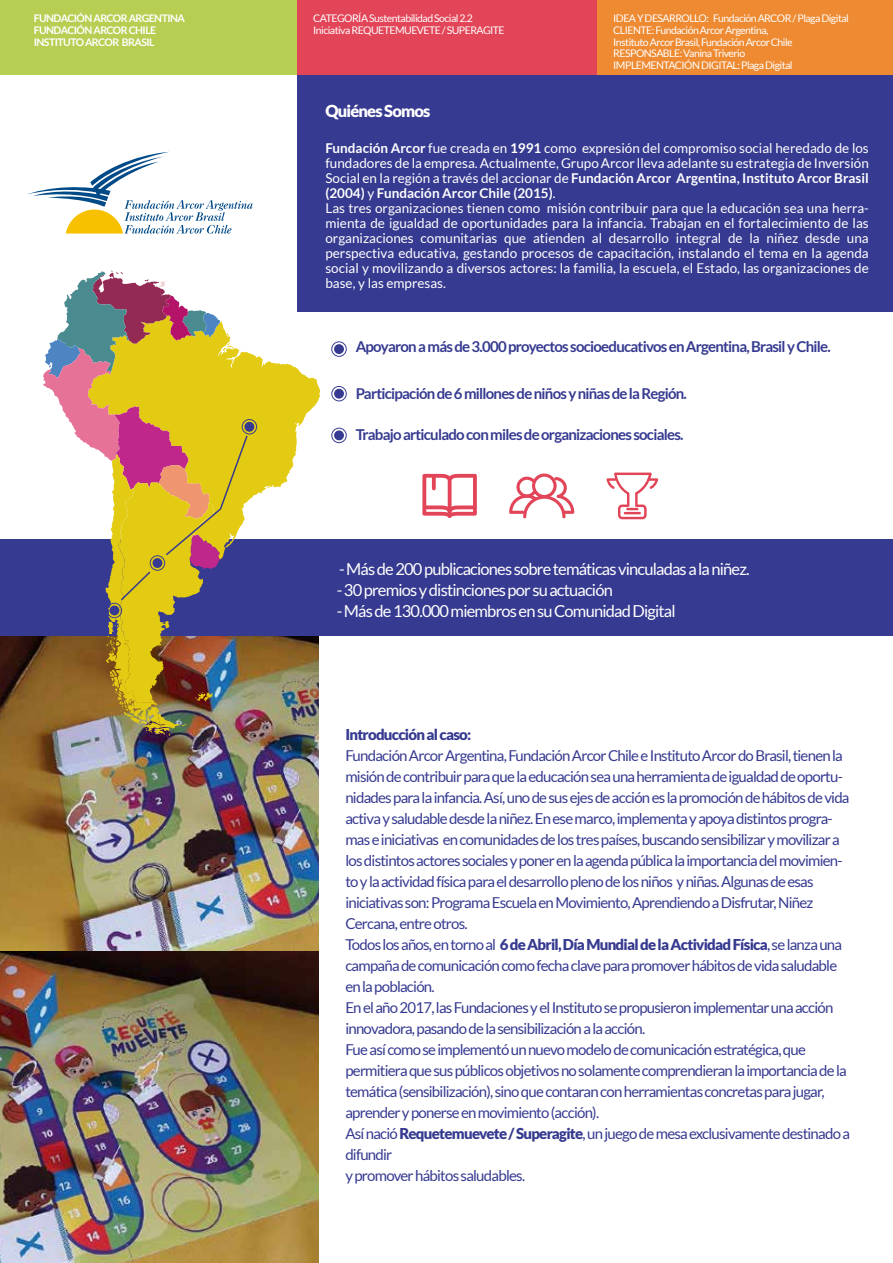
<style>
.page{position:relative;width:893px;height:1263px;background:#fff}
.page>*{position:absolute;margin:0;border:0;box-sizing:border-box;transform-origin:0 0}
.t1{font:16.5px "Lato";letter-spacing:-.05em;color:#fff}
.t2{font:900 16.5px "Lato";letter-spacing:-.05em;color:#fff}
.t3{font:15px/21px "Lato";letter-spacing:-.05em;color:#363a90}
.t4{font:700 15px "Lato";letter-spacing:-.05em;color:#363a90}
.t5{font:900 15px "Lato";letter-spacing:-.05em;color:#363a90}
.t6{font:13.5px/15px "Lato";color:#fff}
.t7{font:10.5px/12px "Lato";letter-spacing:-.05em;color:#fff}
.t8{font:700 10.5px/12px "Lato";letter-spacing:-.05em;color:#fff}
.s1{font-weight:700}
.s2{font-weight:900}
</style>
<div class="page">
<img style="left:1px;top:635px;width:317px;height:316px">
<img style="left:1px;top:951px;width:317px;height:312px">
<div style="left:0;top:539px;width:893px;height:96px;background:#363a90"></div>
<div style="left:297px;top:66px;width:596px;height:246px;background:#363a90"></div>
<svg style="left:257px;top:356px;width:63px;height:138px;fill:#e4cb13"></svg>
<svg style="left:43px;top:271px;width:214px;height:465px"></svg>
<svg style="left:331px;top:341px;width:16px;height:16px"></svg>
<div style="left:334px;top:344px;width:10px;height:10px;background:#363a90;border-radius:50%"></div>
<svg style="left:331px;top:386px;width:16px;height:15px"></svg>
<div style="left:334px;top:389px;width:10px;height:10px;background:#363a90;border-radius:50%"></div>
<svg style="left:331px;top:428px;width:16px;height:15px"></svg>
<div style="left:334px;top:430px;width:10px;height:10px;background:#363a90;border-radius:50%"></div>
<svg style="left:422px;top:474px;width:55px;height:44px"></svg>
<svg style="left:509px;top:473px;width:65px;height:45px"></svg>
<svg style="left:606px;top:473px;width:52px;height:46px"></svg>
<div style="left:0;top:0;width:298px;height:75px;background:#b6ce52"></div>
<div style="left:297px;top:0;width:301px;height:75px;background:#e24558"></div>
<div style="left:597px;top:0;width:296px;height:75px;background:#ee8a32"></div>
<svg style="left:27px;top:152px;width:226px;height:82px"></svg>
<p class="t8" style="left:34px;top:12px;width:153px">FUNDACIÓN ARCOR ARGENTINA<br>FUNDACIÓN ARCOR CHILE<br>INSTITUTO ARCOR BRASIL</p>
<p class="t7" style="left:613px;top:12px;width:237px">IDEA Y DESARROLLO: Fundación ARCOR / Plaga Digital CLIENTE: Fundación Arcor Argentina,<br>Instituto Arcor Brasil, Fundación Arcor Chile RESPONSABLE: Vanina Triverio<br>IMPLEMENTACIÓN DIGITAL: Plaga Digital</p>
<p class="t7" style="left:313px;top:12px;width:193px">CATEGORÍA Sustentabilidad Social 2.2<br>Iniciativa REQUETEMUEVETE / SUPERAGITE</p>
<p class="t2" style="left:325px;top:102px;width:107px">Quiénes Somos</p>
<p class="t6" style="left:325px;top:141px;width:545px"><span class="s1">Fundación Arcor</span> fue creada en <span class="s1">1991</span> como expresión del compromiso social heredado de los fundadores de la empresa. Actualmente, Grupo Arcor lleva adelante su estrategia de Inversión Social en la región a través del accionar de <span class="s1">Fundación Arcor Argentina, Instituto Arcor Brasil (2004)</span> y <span class="s1">Fundación Arcor Chile (2015)</span>.<br>Las tres organizaciones tienen como misión contribuir para que la educación sea una herra&shy;mienta de igualdad de oportunidades para la infancia. Trabajan en el fortalecimiento de las organizaciones comunitarias que atienden al desarrollo integral de la niñez desde una perspectiva educativa, gestando procesos de capacitación, instalando el tema en la agenda social y movilizando a diversos actores: la familia, la escuela, el Estado, las organizaciones de base, y las empresas.</p>
<p class="t4" style="left:356px;top:338px;width:477px">Apoyaron a más de 3.000 proyectos socioeducativos en Argentina, Brasil y Chile.</p>
<p class="t4" style="left:356px;top:385px;width:333px">Participación de 6 millones de niños y niñas de la Región.</p>
<p class="t4" style="left:356px;top:426px;width:329px">Trabajo articulado con miles de organizaciones sociales.</p>
<p class="t1" style="left:339px;top:559px;width:412px">- Más de 200 publicaciones sobre temáticas vinculadas a la niñez.</p>
<p class="t1" style="left:337px;top:580px;width:278px">- 30 premios y distinciones por su actuación</p>
<p class="t1" style="left:337px;top:601px;width:340px">- Más de 130.000 miembros en su Comunidad Digital</p>
<p class="t5" style="left:345px;top:726px;width:128px">Introducción al caso:</p>
<p class="t3" style="left:345px;top:745px;width:506px">Fundación Arcor Argentina, Fundación Arcor Chile e Instituto Arcor do Brasil, tienen la misión de contribuir para que la educación sea una herramienta de igualdad de oportu&shy;nidades para la infancia. Así, uno de sus ejes de acción es la promoción de hábitos de vida activa y saludable desde la niñez. En ese marco, implementa y apoya distintos progra&shy;mas e iniciativas en comunidades de los tres países, buscando sensibilizar y movilizar a los distintos actores sociales y poner en la agenda pública la importancia del movimien&shy;to y la actividad física para el desarrollo pleno de los niños y niñas. Algunas de esas iniciativas son: Programa Escuela en Movimiento, Aprendiendo a Disfrutar, Niñez Cercana, entre otros.<br>Todos los años, en torno al <span class="s2">6 de Abril, Día Mundial de la Actividad Física</span>, se lanza una campaña de comunicación como fecha clave para promover hábitos de vida saludable en la población.<br>En el año 2017, las Fundaciones y el Instituto se propusieron implementar una acción innovadora, pasando de la sensibilización a la acción.<br>Fue así como se implementó un nuevo modelo de comunicación estratégica, que permitiera que sus públicos objetivos no solamente comprendieran la importancia de la temática (sensibilización), sino que contaran con herramientas concretas para jugar, aprender y ponerse en movimiento (acción).<br>Así nació <span class="s2">Requetemuevete / Superagite</span>, un juego de mesa exclusivamente destinado a difundir<br>y promover hábitos saludables.</p>
</div>
